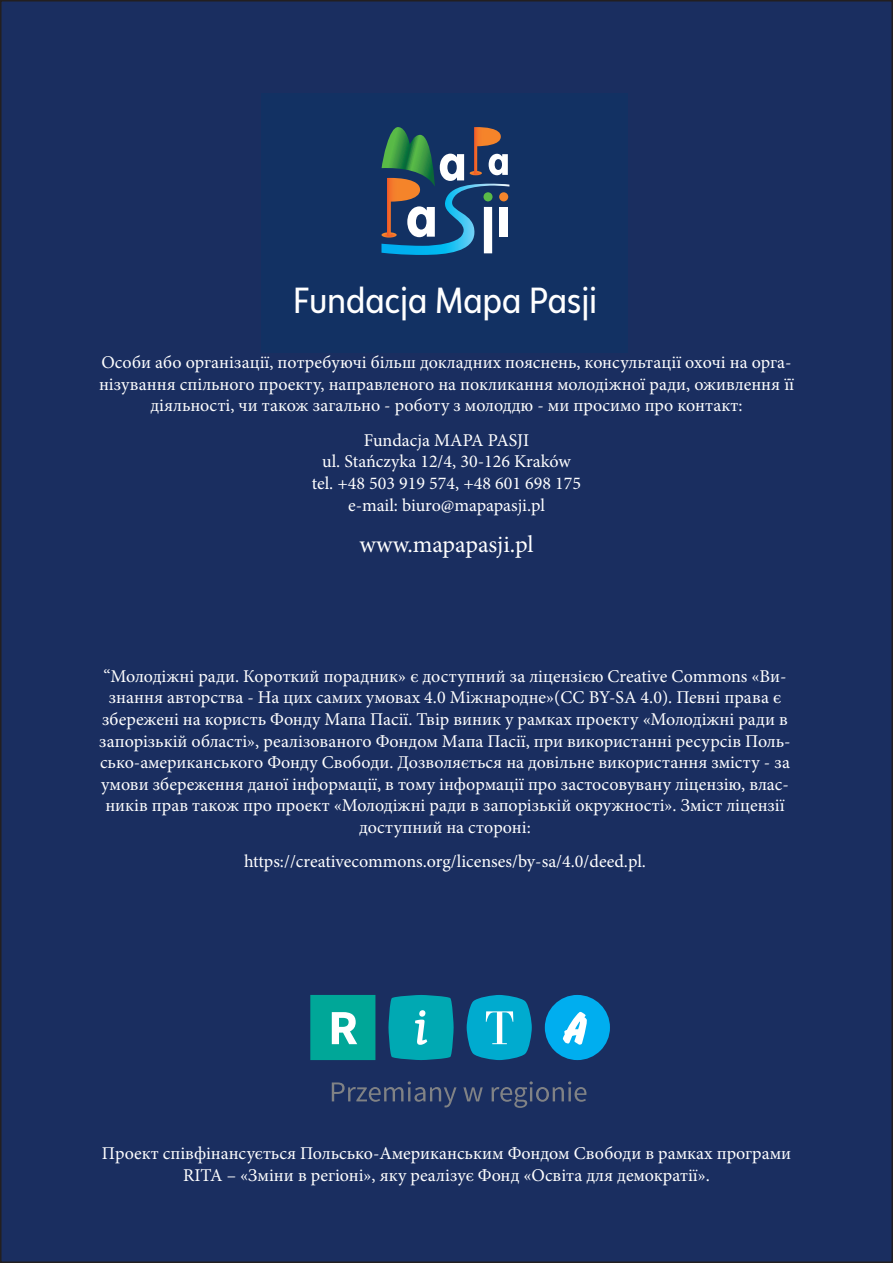
<style>
.page{position:relative;width:893px;height:1263px;background:#fff}
.page>*{position:absolute;margin:0;border:0;box-sizing:border-box;transform-origin:0 0}
.t1{font:500 condensed 33.75px "Bw Modelica SS01";letter-spacing:.005em;color:#fff;scale:.93 1}
.t2{font:24px "Minion Pro";letter-spacing:-.005em;color:#fff}
.t3{font:18px/21.6px "Minion Pro";color:#fff;text-align:center}
</style>
<div class="page">
<div style="left:1px;top:1px;width:891px;height:1261px;background:#1a2e60"></div>
<svg style="left:310px;top:995px;width:65px;height:65px;background:#21b1a5"></svg>
<svg style="left:388px;top:995px;width:66px;height:65px;background:#0da3af"></svg>
<svg style="left:467px;top:995px;width:65px;height:65px;background:#129ec2"></svg>
<svg style="left:545px;top:995px;width:65px;height:65px"></svg>
<svg style="left:332px;top:1081px;width:124px;height:26px"></svg>
<svg style="left:463px;top:1087px;width:20px;height:14px"></svg>
<svg style="left:492px;top:1081px;width:94px;height:27px"></svg>
<div style="left:262px;top:93px;width:366px;height:260px;background:#123163"></div>
<svg style="left:381px;top:127px;width:128px;height:128px"></svg>
<h1 class="t1" style="left:293px;top:279px;width:328px">Fundacja Mapa Pasji</h1>
<p class="t3" style="left:99px;top:352px;width:696px">Особи або організації, потребуючі більш докладних пояснень, консультації охочі на орга&shy;нізування спільного проекту, направленого на покликання молодіжної ради, оживлення її діяльності, чи також загально - роботу з молоддю - ми просимо про контакт:</p>
<p class="t3" style="left:312px;top:429px;width:271px">Fundacja MAPA PASJI<br>ul. Stańczyka 12/4, 30-126 Kraków tel. +48 503 919 574, +48 601 698 175 e-mail: biuro@mapapasji.pl</p>
<h2 class="t2" style="left:359px;top:528px;width:176px">www.mapapasji.pl</h2>
<p class="t3" style="left:99px;top:665px;width:693px">“Молодіжні ради. Короткий порадник» є доступний за ліцензією Creative Commons «Ви&shy;знання авторства - На цих самих умовах 4.0 Міжнародне»(CC BY-SA 4.0). Певні права є збережені на користь Фонду Мапа Пасії. Твір виник у рамках проекту «Молодіжні ради в запорізькій області», реалізованого Фондом Мапа Пасії, при використанні ресурсів Поль&shy;сько-американського Фонду Свободи. Дозволяється на довільне використання змісту - за умови збереження даної інформації, в тому інформації про застосовувану ліцензію, влас&shy;ників прав також про проект «Молодіжні ради в запорізькій окружності». Зміст ліцензії доступний на стороні:</p>
<p class="t3" style="left:244px;top:851px;width:403px">https://creativecommons.org/licenses/by-sa/4.0/deed.pl.</p>
<p class="t3" style="left:102px;top:1143px;width:691px">Проект співфінансується Польсько-Американським Фондом Свободи в рамках програми<br>RITA – «Зміни в регіоні», яку реалізує Фонд «Освіта для демократії».</p>
</div>
